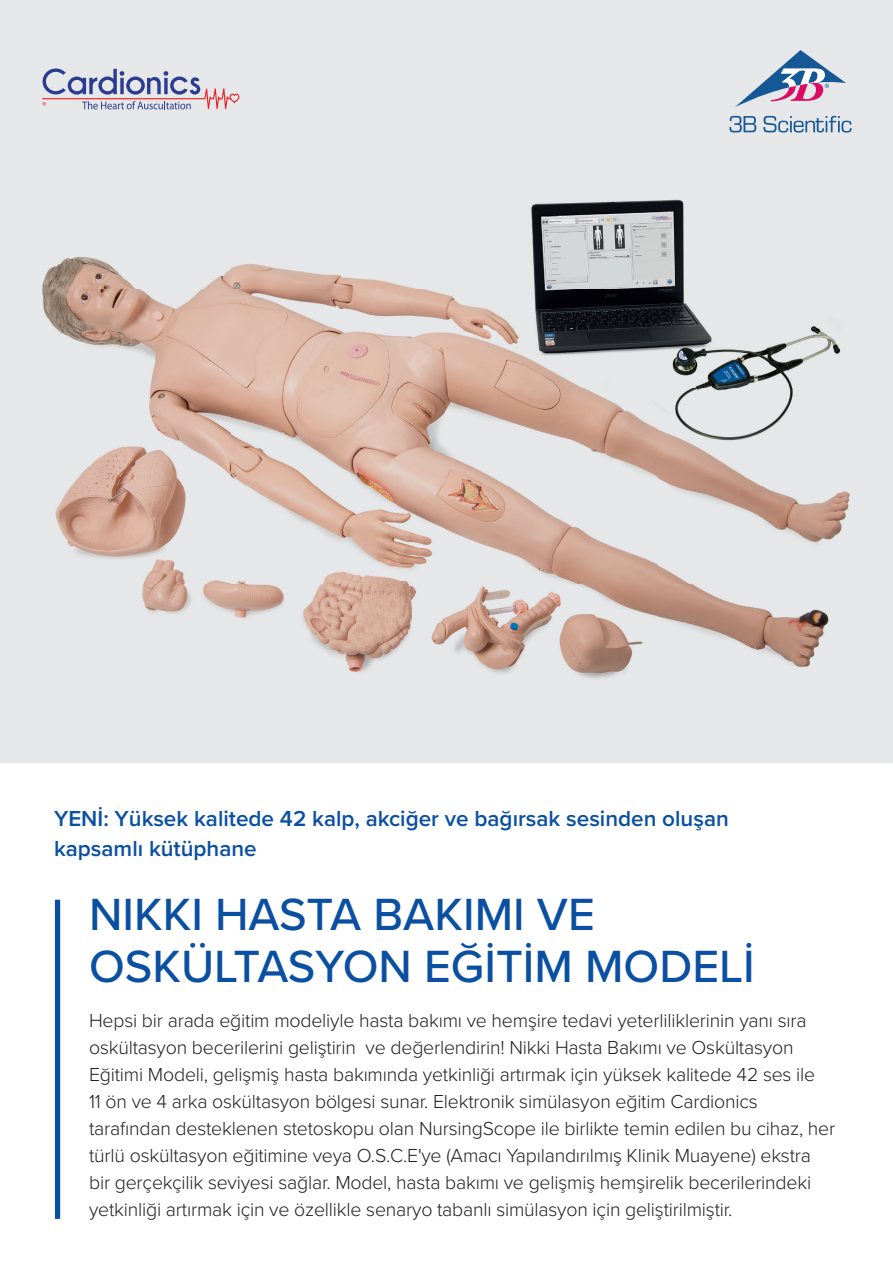
<style>
.page{position:relative;width:893px;height:1263px;background:#fff}
.page>*{position:absolute;margin:0;border:0;box-sizing:border-box;transform-origin:0 0}
.t1{font:500 46.8px/51.8px "Proxima Nova";color:#0a4fa2}
.t2{font:600 22.5px/30px "Proxima Nova";color:#0a4fa2}
.t3{font:300 19.5px/27px "Proxima Nova";letter-spacing:-.01em;color:#231f20}
</style>
<div class="page">
<div style="left:0;top:0;width:893px;height:763px;background:#e6e7e9"></div>
<div style="left:55px;top:900px;width:5px;height:319px;background:#0a4fa2"></div>
<svg style="left:729px;top:116px;width:27px;height:16px"></svg>
<svg style="left:735px;top:50px;width:111px;height:57px"></svg>
<svg style="left:763px;top:116px;width:88px;height:17px"></svg>
<img style="left:42px;top:199px;width:808px;height:480px">
<svg style="left:42px;top:69px;width:197px;height:40px"></svg>
<p class="t2" style="left:54px;top:803px;width:676px">YENİ: Yüksek kalitede 42 kalp, akciğer ve bağırsak sesinden oluşan kapsamlı kütüphane</p>
<h1 class="t1" style="left:89px;top:887px;width:667px">NIKKI HASTA BAKIMI VE<br>OSKÜLTASYON EĞİTİM MODELİ</h1>
<p class="t3" style="left:89px;top:1006px;width:748px">Hepsi bir arada eğitim modeliyle hasta bakımı ve hemşire tedavi yeterliliklerinin yanı sıra oskültasyon becerilerini geliştirin ve değerlendirin! Nikki Hasta Bakımı ve Oskültasyon Eğitimi Modeli, gelişmiş hasta bakımında yetkinliği artırmak için yüksek kalitede 42 ses ile<br>11 ön ve 4 arka oskültasyon bölgesi sunar. Elektronik simülasyon eğitim Cardionics tarafından desteklenen stetoskopu olan NursingScope ile birlikte temin edilen bu cihaz, her türlü oskültasyon eğitimine veya O.S.C.E'ye (Amacı Yapılandırılmış Klinik Muayene) ekstra bir gerçekçilik seviyesi sağlar. Model, hasta bakımı ve gelişmiş hemşirelik becerilerindeki yetkinliği artırmak için ve özellikle senaryo tabanlı simülasyon için geliştirilmiştir.</p>
</div>
